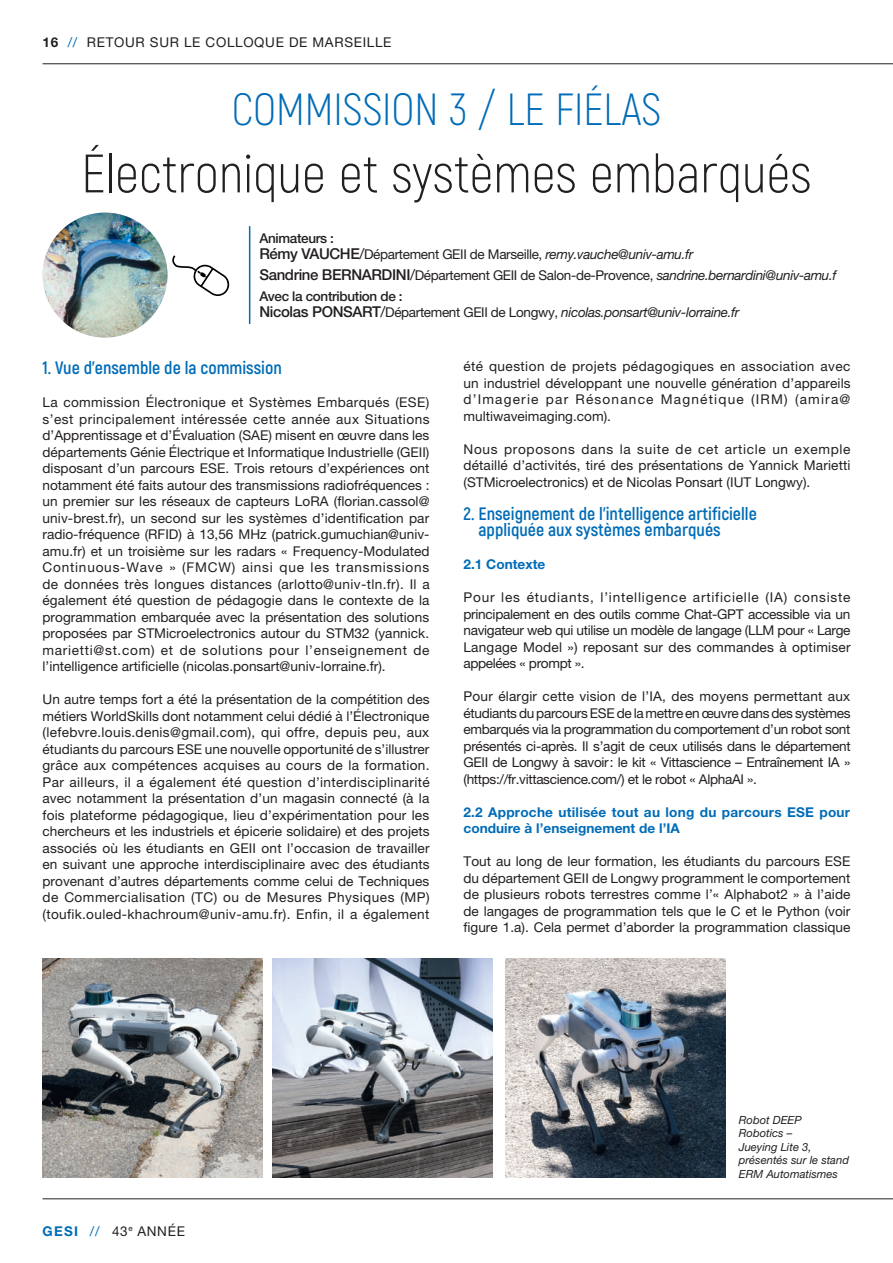
<style>
.page{position:relative;width:893px;height:1263px;background:#fff}
.page>*{position:absolute;margin:0;border:0;box-sizing:border-box;transform-origin:0 0}
.t1{font:300 54px "Akrobat";color:#231f20}
.t2{font:300 45px "Akrobat";color:#006cb7}
.t3{font:700 18px/16.5px "Akrobat";color:#006cb7}
.t4{font:13.5px/16.5px "Helvetica Neue LT Pro";color:#231f20;text-align:justify}
.t5{font:13.5px/16.5px "Helvetica Neue LT Pro";letter-spacing:-.025em;color:#231f20}
.t6{font:700 13.5px/16.5px "Helvetica Neue LT Pro";letter-spacing:.015em;color:#006cb7}
.t7{font:italic 13.5px "Helvetica Neue LT Pro";letter-spacing:-.025em;color:#231f20}
.t8{font:13.5px "Helvetica Neue LT Pro";letter-spacing:.05em;color:#231f20}
.t9{font:italic 11.25px/13.5px "Helvetica Neue LT Pro";color:#231f20}
.s1{font-weight:700}
.s2{color:#006cb7}
.s3{font-weight:500}
.s4{font-weight:500;font-size:15px}
.s5{font-style:italic;font-size:15px}
.s6{font-style:italic}
.s7{font-size:15px}
.s8{font-weight:500;font-style:normal;font-size:15px}
.s9{font-style:normal;font-size:15px}
.s10{font-style:normal}
.s11{font-weight:700;color:#006cb7}
</style>
<div class="page">
<hr style="left:43px;top:63px;width:850px;height:1px;background:#231f20">
<hr style="left:43px;top:1198px;width:850px;height:1px;background:#231f20">
<hr style="left:249px;top:226px;width:1px;height:98px;background:#006cb7">
<img style="left:43px;top:213px;width:125px;height:125px;border-radius:63px">
<svg style="left:172px;top:255px;width:58px;height:41px"></svg>
<img style="left:43px;top:958px;width:219px;height:220px">
<img style="left:273px;top:958px;width:220px;height:220px">
<img style="left:505px;top:958px;width:220px;height:220px">
<p class="t8" style="left:43px;top:34px;width:350px"><span class="s1">16</span> <span class="s2">//</span> RETOUR SUR LE COLLOQUE DE MARSEILLE</p>
<h2 class="t2" style="left:232px;top:83px;width:431px">COMMISSION 3 / LE FIÉLAS</h2>
<h1 class="t1" style="left:81px;top:142px;width:732px">Électronique et systèmes embarqués</h1>
<p class="t5" style="left:259px;top:229px;width:435px"><span class="s3">Animateurs :<br></span><span class="s4">Rémy VAUCHE</span><span class="s5">/</span>Département GEII de Marseille, <span class="s6">remy.vauche@univ-amu.fr</span></p>
<p class="t5" style="left:259px;top:265px;width:578px;line-height:20.7px"><span class="s4">Sandrine BERNARDINI</span><span class="s7">/</span>Département GEII de Salon-de-Provence, <span class="s6">sandrine.bernardini@univ-amu.f<br></span><span class="s3">Avec la contribution de :</span></p>
<p class="t7" style="left:259px;top:304px;width:481px"><span class="s8">Nicolas PONSART</span><span class="s9">/</span><span class="s10">Département GEII de Longwy,</span> nicolas.ponsart@univ-lorraine.fr</p>
<h3 class="t3" style="left:43px;top:360px;width:241px">1. Vue d’ensemble de la commission</h3>
<p class="t4" style="left:43px;top:394px;width:389px">La commission Électronique et Systèmes Embarqués (ESE) s’est principalement intéressée cette année aux Situations d’Apprentissage et d’Évaluation (SAE) misent en œuvre dans les départements Génie Électrique et Informatique Industrielle (GEII) disposant d’un parcours ESE. Trois retours d’expériences ont notamment été faits autour des transmissions radiofréquences : un premier sur les réseaux de capteurs LoRA (florian.cassol@ univ-brest.fr), un second sur les systèmes d’identification par radio-fréquence (RFID) à 13,56 MHz (patrick.gumuchian@univ&shy;amu.fr) et un troisième sur les radars « Frequency-Modulated Continuous-Wave » (FMCW) ainsi que les transmissions de données très longues distances (arlotto@univ-tln.fr). Il a également été question de pédagogie dans le contexte de la programmation embarquée avec la présentation des solutions proposées par STMicroelectronics autour du STM32 (yannick. marietti@st.com) et de solutions pour l’enseignement de l’intelligence artificielle (nicolas.ponsart@univ-lorraine.fr).</p>
<p class="t4" style="left:43px;top:691px;width:389px">Un autre temps fort a été la présentation de la compétition des métiers WorldSkills dont notamment celui dédié à l’Électronique (lefebvre.louis.denis@gmail.com), qui offre, depuis peu, aux étudiants du parcours ESE une nouvelle opportunité de s’illustrer grâce aux compétences acquises au cours de la formation.<br>Par ailleurs, il a également été question d’interdisciplinarité avec notamment la présentation d’un magasin connecté (à la fois plateforme pédagogique, lieu d’expérimentation pour les chercheurs et les industriels et épicerie solidaire) et des projets associés où les étudiants en GEII ont l’occasion de travailler en suivant une approche interdisciplinaire avec des étudiants provenant d’autres départements comme celui de Techniques de Commercialisation (TC) ou de Mesures Physiques (MP) (toufik.ouled-khachroum@univ-amu.fr). Enfin, il a également</p>
<p class="t4" style="left:463px;top:358px;width:389px">été question de projets pédagogiques en association avec un industriel développant une nouvelle génération d’appareils d’Imagerie par Résonance Magnétique (IRM) (amira@ multiwaveimaging.com).</p>
<p class="t4" style="left:463px;top:440px;width:389px">Nous proposons dans la suite de cet article un exemple détaillé d’activités, tiré des présentations de Yannick Marietti (STMicroelectronics) et de Nicolas Ponsart (IUT Longwy).</p>
<h3 class="t3" style="left:478px;top:505px;width:280px;text-indent:-15px">2. Enseignement de l’intelligence artificielle appliquée aux systèmes embarqués</h3>
<p class="t6" style="left:463px;top:556px;width:83px">2.1 Contexte</p>
<p class="t4" style="left:463px;top:589px;width:389px">Pour les étudiants, l’intelligence artificielle (IA) consiste principalement en des outils comme Chat-GPT accessible via un navigateur web qui utilise un modèle de langage (LLM pour « Large Langage Model ») reposant sur des commandes à optimiser appelées « prompt ».</p>
<p class="t4" style="left:463px;top:688px;width:389px">Pour élargir cette vision de l’IA, des moyens permettant aux étudiants du parcours ESE de la mettre en œuvre dans des systèmes embarqués via la programmation du comportement d’un robot sont présentés ci-après. Il s’agit de ceux utilisés dans le département GEII de Longwy à savoir: le kit « Vittascience – Entraînement IA » (https://fr.vittascience.com/) et le robot « AlphaAI ».</p>
<p class="t6" style="left:463px;top:803px;width:388px">2.2 Approche utilisée tout au long du parcours ESE pour conduire à l’enseignement de l’IA</p>
<p class="t4" style="left:463px;top:853px;width:389px">Tout au long de leur formation, les étudiants du parcours ESE du département GEII de Longwy programment le comportement de plusieurs robots terrestres comme l’« Alphabot2 » à l’aide de langages de programmation tels que le C et le Python (voir figure 1.a). Cela permet d’aborder la programmation classique</p>
<p class="t4" style="left:43px;top:1223px;width:144px"><span class="s11">GESI</span> <span class="s2">//</span> 43<sup>e</sup> ANNÉE</p>
<p class="t9" style="left:739px;top:1113px;width:112px">Robot DEEP<br>Robotics –<br>Jueying Lite 3, présentés sur le stand<br>ERM Automatismes</p>
</div>
